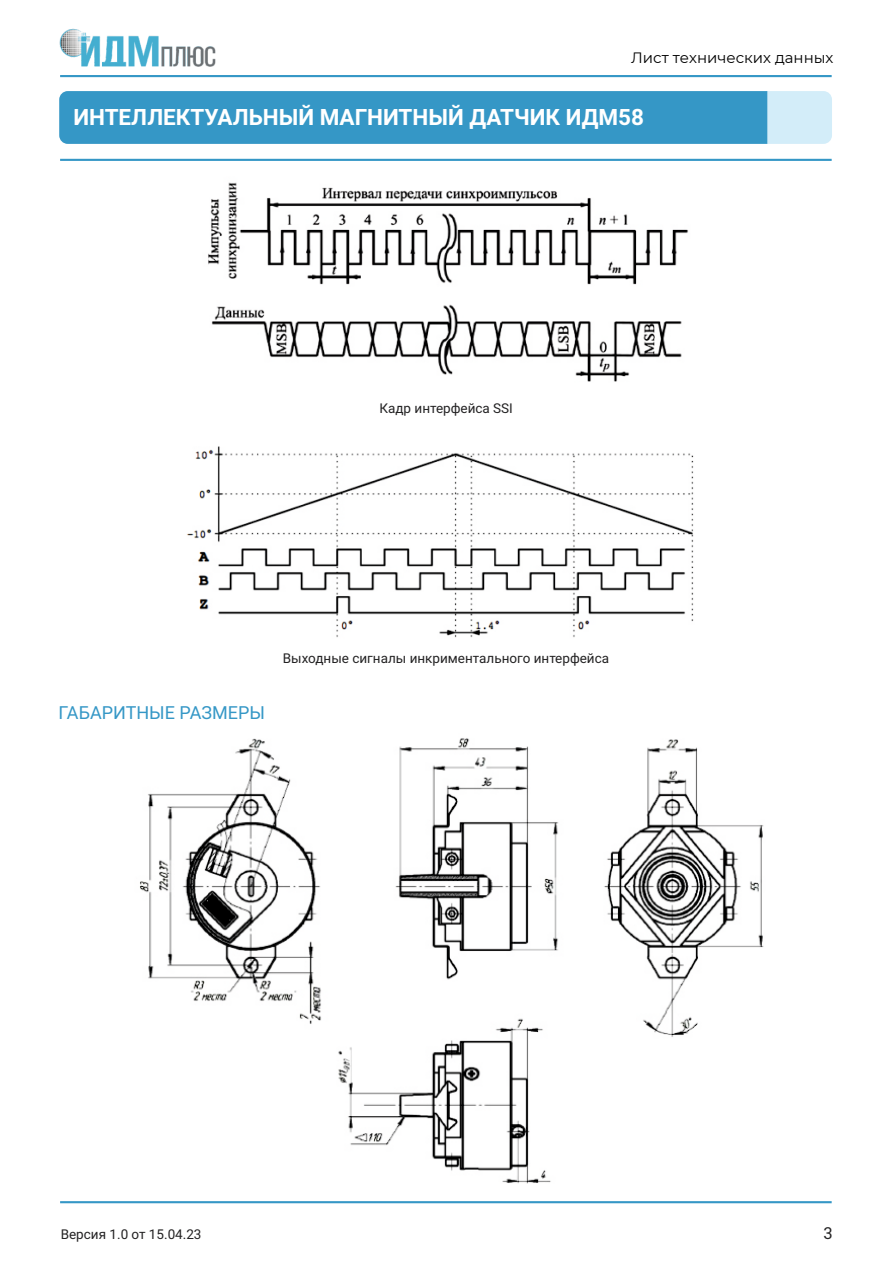
<style>
.page{position:relative;width:893px;height:1263px;background:#fff}
.page>*{position:absolute;margin:0;border:0;box-sizing:border-box;transform-origin:0 0}
.t1{font:700 22.5px "Roboto";color:#fff}
.t2{font:18px "Roboto";color:#3597c6}
.t3{font:16.5px "Roboto";color:#232223}
.t4{font:15px "Montserrat";color:#000}
.t5{font:13.5px "Roboto";color:#232223}
</style>
<div class="page">
<hr style="left:60px;top:75px;width:772px;height:2px;background:#3597c6">
<hr style="left:60px;top:159px;width:772px;height:2px;background:#3597c6">
<hr style="left:60px;top:1201px;width:772px;height:2px;background:#3597c6">
<svg style="left:59px;top:91px;width:773px;height:53px;background:#439eca"></svg>
<img style="left:59px;top:29px;width:157px;height:38px">
<img style="left:208px;top:182px;width:481px;height:200px">
<img style="left:187px;top:446px;width:507px;height:192px">
<img style="left:140px;top:738px;width:624px;height:446px">
<p class="t4" style="left:631px;top:48px;width:204px">Лист технических данных</p>
<h1 class="t1" style="left:73px;top:108px;width:572px">ИНТЕЛЛЕКТУАЛЬНЫЙ МАГНИТНЫЙ ДАТЧИК ИДМ58</h1>
<p class="t5" style="left:379px;top:403px;width:135px">Кадр интерфейса SSI</p>
<h2 class="t2" style="left:59px;top:706px;width:208px">ГАБАРИТНЫЕ РАЗМЕРЫ</h2>
<p class="t5" style="left:283px;top:653px;width:328px">Выходные сигналы инкриментального интерфейса</p>
<p class="t5" style="left:61px;top:1229px;width:142px">Версия 1.0 от 15.04.23</p>
<p class="t3" style="left:823px;top:1226px;width:11px">3</p>
</div>
